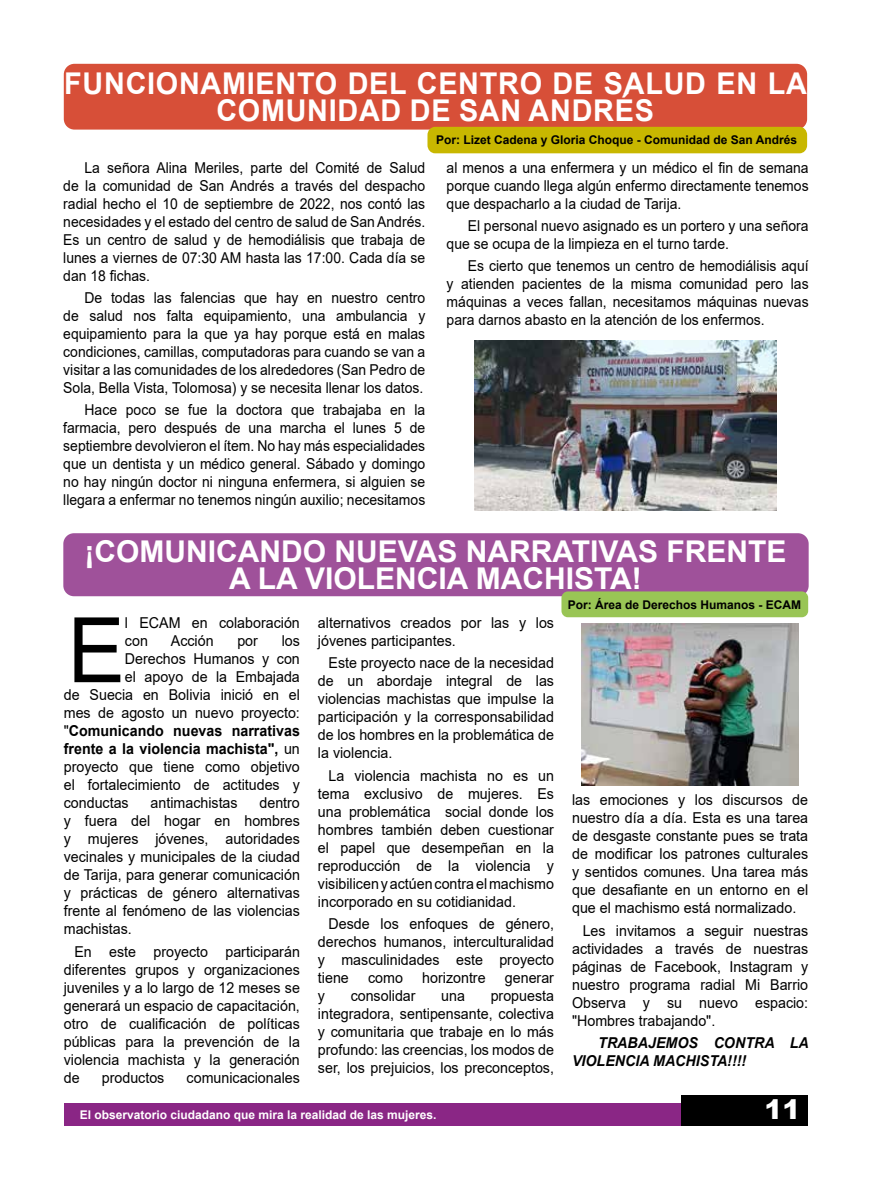
<style>
.page{position:relative;width:872px;height:1191px;background:#fff}
.page>*{position:absolute;margin:0;border:0;box-sizing:border-box;transform-origin:0 0}
.t1{font:90.45px "Arial";color:#000;scale:.95 1}
.t2{font:700 30px/27px "Arial";color:#fff;text-align:center}
.t3{font:700 30px/27px "Arial";letter-spacing:.025em;color:#fff;text-align:center;scale:.96 1}
.t4{font:900 27px "Arial";color:#fff}
.t5{font:15px/18px "Arial";color:#000;text-align:justify;scale:.95 1}
.t6{font:15px/18px "Arial";color:#000;text-align:justify;scale:.93 1}
.t7{font:700 15px "Arial";color:#000;scale:.95 1}
.t8{font:italic 700 15px/18px "Arial";color:#000;scale:.95 1}
.t9{font:700 12px "Arial";color:#000}
.t10{font:700 12px "Arial";color:#fff}
.s1{font-weight:400}
</style>
<div class="page">
<div style="left:64px;top:1103px;width:618px;height:22px;background:#8a2685"></div>
<div style="left:681px;top:1095px;width:127px;height:30px;background:#000"></div>
<div style="left:64px;top:64px;width:743px;height:66px;background:#d74f38;border-radius:11px"></div>
<div style="left:427px;top:127px;width:380px;height:26px;background:#c8b700;border-radius:8px"></div>
<img style="left:475px;top:340px;width:301px;height:170px">
<div style="left:63px;top:533px;width:745px;height:63px;background:#9f519a;border-radius:11px"></div>
<div style="left:561px;top:591px;width:247px;height:26px;background:#99c555;border-radius:6px"></div>
<img style="left:581px;top:623px;width:217px;height:163px">
<h2 class="t3" style="left:64px;top:70px;width:775px">FUNCIONAMIENTO DEL CENTRO DE SALUD EN LA<br>COMUNIDAD DE SAN ANDRÉS</h2>
<p class="t9" style="left:436px;top:132px;width:362px">Por: Lizet Cadena y Gloria Choque - Comunidad de San Andrés</p>
<p class="t6" style="left:63px;top:158px;width:391px;text-indent:21px">La señora Alina Meriles, parte del Comité de Salud de la comunidad de San Andrés a través del despacho radial hecho el 10 de septiembre de 2022, nos contó las necesidades y el estado del centro de salud de San Andrés.<br>Es un centro de salud y de hemodiálisis que trabaja de lunes a viernes de 07:30 AM hasta las 17:00. Cada día se dan 18 fichas.</p>
<p class="t6" style="left:63px;top:288px;width:391px;text-indent:21px">De todas las falencias que hay en nuestro centro de salud nos falta equipamiento, una ambulancia y equipamiento para la que ya hay porque está en malas condiciones, camillas, computadoras para cuando se van a visitar a las comunidades de los alrededores (San Pedro de Sola, Bella Vista, Tolomosa) y se necesita llenar los datos.</p>
<p class="t6" style="left:63px;top:401px;width:391px;text-indent:21px">Hace poco se fue la doctora que trabajaba en la farmacia, pero después de una marcha el lunes 5 de septiembre devolvieron el ítem. No hay más especialidades que un dentista y un médico general. Sábado y domingo no hay ningún doctor ni ninguna enfermera, si alguien se llegara a enfermar no tenemos ningún auxilio; necesitamos</p>
<p class="t6" style="left:446px;top:158px;width:391px">al menos a una enfermera y un médico el fin de semana porque cuando llega algún enfermo directamente tenemos que despacharlo a la ciudad de Tarija.</p>
<p class="t6" style="left:446px;top:216px;width:391px;text-indent:21px">El personal nuevo asignado es un portero y una señora que se ocupa de la limpieza en el turno tarde.</p>
<p class="t6" style="left:446px;top:257px;width:391px;text-indent:21px">Es cierto que tenemos un centro de hemodiálisis aquí y atienden pacientes de la misma comunidad pero las máquinas a veces fallan, necesitamos máquinas nuevas para darnos abasto en la atención de los enfermos.</p>
<h2 class="t2" style="left:84px;top:538px;width:703px">¡COMUNICANDO NUEVAS NARRATIVAS FRENTE<br>A LA VIOLENCIA MACHISTA!</h2>
<p class="t9" style="left:568px;top:596px;width:235px">Por: Área de Derechos Humanos - ECAM</p>
<h1 class="t1" style="left:68px;top:588px;width:62px">E</h1>
<p class="t5" style="left:125px;top:614px;width:186px">l ECAM en colaboración con</p>
<p class="t5" style="left:318px;top:614px;width:250px">alternativos creados por las y los jóvenes participantes.</p>
<p class="t5" style="left:318px;top:654px;width:250px;text-indent:11px">Este proyecto nace de la necesidad de un abordaje integral de las violencias machistas que impulse la participación y la corresponsabilidad de los hombres en la problemática de la violencia.</p>
<p class="t5" style="left:318px;top:766px;width:250px;text-indent:11px">La violencia machista no es un tema exclusivo de mujeres. Es una problemática social donde los hombres también deben cuestionar el papel que desempeñan en la reproducción de la violencia y visibilicen y actúen contra el machismo incorporado en su cotidianidad.</p>
<p class="t5" style="left:318px;top:914px;width:250px;text-indent:11px">Desde los enfoques de género, derechos humanos, interculturalidad y masculinidades este proyecto tiene</p>
<p class="t5" style="left:171px;top:632px;width:47px">Acción</p>
<p class="t5" style="left:237px;top:632px;width:23px">por</p>
<p class="t5" style="left:282px;top:632px;width:21px">los</p>
<p class="t5" style="left:125px;top:650px;width:186px">Derechos Humanos y con</p>
<p class="t5" style="left:125px;top:668px;width:186px">el apoyo de la Embajada</p>
<p class="t5" style="left:64px;top:686px;width:250px">de Suecia en Bolivia inició en el</p>
<p class="t5" style="left:64px;top:704px;width:250px">mes de agosto un nuevo proyecto:</p>
<p class="t7" style="left:64px;top:720px;width:250px"><span class="s1">"</span>Comunicando nuevas narrativas</p>
<p class="t7" style="left:64px;top:738px;width:250px">frente a la violencia machista", <span class="s1">un</span></p>
<p class="t5" style="left:64px;top:758px;width:250px">proyecto que tiene como objetivo</p>
<p class="t5" style="left:64px;top:776px;width:250px">el fortalecimiento de actitudes y</p>
<p class="t5" style="left:64px;top:794px;width:70px">conductas</p>
<p class="t5" style="left:151px;top:794px;width:93px">antimachistas</p>
<p class="t5" style="left:572px;top:791px;width:250px">las emociones y los discursos de nuestro día a día. Esta es una tarea de desgaste constante pues se trata de modificar los patrones culturales y sentidos comunes. Una tarea más que desafiante en un entorno en el que el machismo está normalizado.</p>
<p class="t5" style="left:572px;top:921px;width:250px;text-indent:11px">Les invitamos a seguir nuestras actividades a través de nuestras páginas de Facebook, Instagram y nuestro programa radial Mi Barrio Observa y su nuevo espacio: "Hombres trabajando".</p>
<p class="t8" style="left:572px;top:1034px;width:251px;text-indent:26px">TRABAJEMOS CONTRA LA<br>VIOLENCIA MACHISTA!!!!</p>
<p class="t5" style="left:64px;top:794px;width:250px;text-indent:196px">dentro y fuera del hogar en hombres y mujeres jóvenes, autoridades vecinales y municipales de la ciudad de Tarija, para generar comunicación y prácticas de género alternativas frente al fenómeno de las violencias machistas.</p>
<p class="t5" style="left:64px;top:942px;width:250px;text-indent:11px">En este proyecto participarán diferentes grupos y organizaciones juveniles y a lo largo de 12 meses se generará un espacio de capacitación, otro de cualificación de políticas públicas para la prevención de la violencia machista y la generación de</p>
<p class="t5" style="left:368px;top:968px;width:38px">como</p>
<p class="t5" style="left:422px;top:968px;width:68px">horizontre</p>
<p class="t5" style="left:505px;top:968px;width:53px">generar</p>
<p class="t5" style="left:318px;top:986px;width:9px">y</p>
<p class="t5" style="left:351px;top:986px;width:70px">consolidar</p>
<p class="t5" style="left:441px;top:986px;width:27px">una</p>
<p class="t5" style="left:318px;top:986px;width:250px;text-indent:173px">propuesta integradora, sentipensante, colectiva y comunitaria que trabaje en lo más profundo: las creencias, los modos de ser, los prejuicios, los preconceptos,</p>
<p class="t5" style="left:102px;top:1068px;width:67px">productos</p>
<p class="t5" style="left:187px;top:1068px;width:121px">comunicacionales</p>
<p class="t10" style="left:80px;top:1106px;width:358px">El observatorio ciudadano que mira la realidad de las mujeres.</p>
<h3 class="t4" style="left:764px;top:1090px;width:38px">11</h3>
</div>
